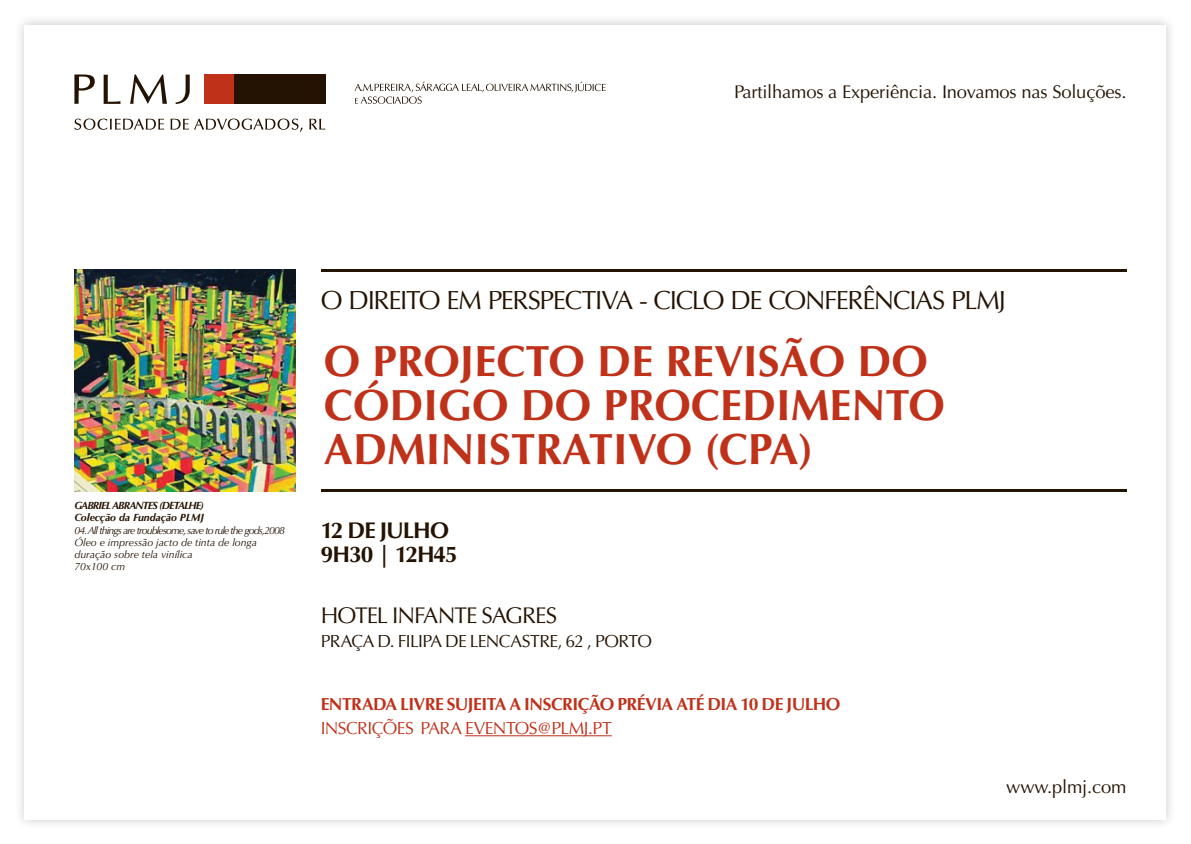
<style>
.page{position:relative;width:1191px;height:844px;background:#fff}
.page>*{position:absolute;margin:0;border:0;box-sizing:border-box;transform-origin:0 0}
.t1{font:700 43.75px/43.8px "Optima";color:#c0311a}
.t2{font:26.25px "Optima";letter-spacing:-.05em;color:#241202}
.t3{font:700 22.75px "Optima";letter-spacing:-.045em;color:#241202}
.t4{font:22.75px "Optima";letter-spacing:-.04em;color:#241202}
.t5{font:18.38px "Optima";letter-spacing:-.01em;color:#241202}
.t6{font:700 17.5px/24.5px "Optima";letter-spacing:-.035em;color:#c0311a}
.t7{font:17.5px "Optima";letter-spacing:-.035em;color:#241202}
.t8{font:italic 10.5px/12.2px "Optima";color:#241202}
.t9{font:italic 10.5px "Optima";letter-spacing:-.08em;color:#241202}
.t10{font:italic 700 10.5px "Optima";letter-spacing:-.08em;color:#241202}
.t11{font:italic 700 10.5px "Optima";color:#241202}
.s1{font-weight:400}
</style>
<div class="page">
<div style="left:14px;top:14px;width:1163px;height:815px;background:#231f20;opacity:.25"></div>
<div style="left:25px;top:25px;width:1141px;height:794px;background:#fff"></div>
<hr style="left:465px;top:735px;width:147px;height:1px;background:#c0311a">
<svg style="left:355px;top:81px;width:250px;height:23px"></svg>
<div style="left:234px;top:74px;width:91px;height:30px;background:#241202"></div>
<div style="left:204px;top:74px;width:30px;height:30px;background:#c0311a"></div>
<svg style="left:74px;top:74px;width:116px;height:30px"></svg>
<svg style="left:74px;top:118px;width:90px;height:12px"></svg>
<svg style="left:170px;top:118px;width:132px;height:14px"></svg>
<svg style="left:309px;top:119px;width:16px;height:10px"></svg>
<img style="left:74px;top:270px;width:222px;height:221px">
<hr style="left:321px;top:270px;width:805px;height:2px;background:#241202">
<hr style="left:321px;top:488px;width:805px;height:3px;background:#241202">
<p class="t5" style="left:734px;top:81px;width:394px">Partilhamos a Experiência. Inovamos nas Soluções.</p>
<p class="t10" style="left:74px;top:499px;width:131px">GABRIEL ABRANTES (DETALHE)</p>
<p class="t11" style="left:74px;top:511px;width:131px">Colecção da Fundação PLMJ</p>
<p class="t9" style="left:74px;top:523px;width:212px">04.All things are troublesome, save to rule the gods,2008</p>
<p class="t8" style="left:74px;top:536px;width:184px">Óleo e impressão jacto de tinta de longa duração sobre tela vinílica</p>
<p class="t8" style="left:74px;top:560px;width:52px">70x100 cm</p>
<p class="t2" style="left:321px;top:284px;width:686px">O DIREITO EM PERSPECTIVA - CICLO DE CONFERÊNCIAS PLMJ</p>
<p class="t1" style="left:324px;top:340px;width:622px">O PROJECTO DE REVISÃO DO<br>CÓDIGO DO PROCEDIMENTO<br>ADMINISTRATIVO (CPA)</p>
<p class="t3" style="left:321px;top:516px;width:130px">12 DE JULHO</p>
<p class="t3" style="left:321px;top:541px;width:138px">9H30 | 12H45</p>
<p class="t4" style="left:321px;top:601px;width:238px">HOTEL INFANTE SAGRES</p>
<p class="t7" style="left:321px;top:631px;width:333px">PRAÇA D. FILIPA DE LENCASTRE, 62 , PORTO</p>
<p class="t6" style="left:321px;top:691px;width:521px">ENTRADA LIVRE SUJEITA A INSCRIÇÃO PRÉVIA ATÉ DIA 10 DE JULHO<br><span class="s1">INSCRIÇÕES PARA EVENTOS@PLMJ.PT</span></p>
<p class="t5" style="left:1006px;top:775px;width:122px">www.plmj.com</p>
</div>
